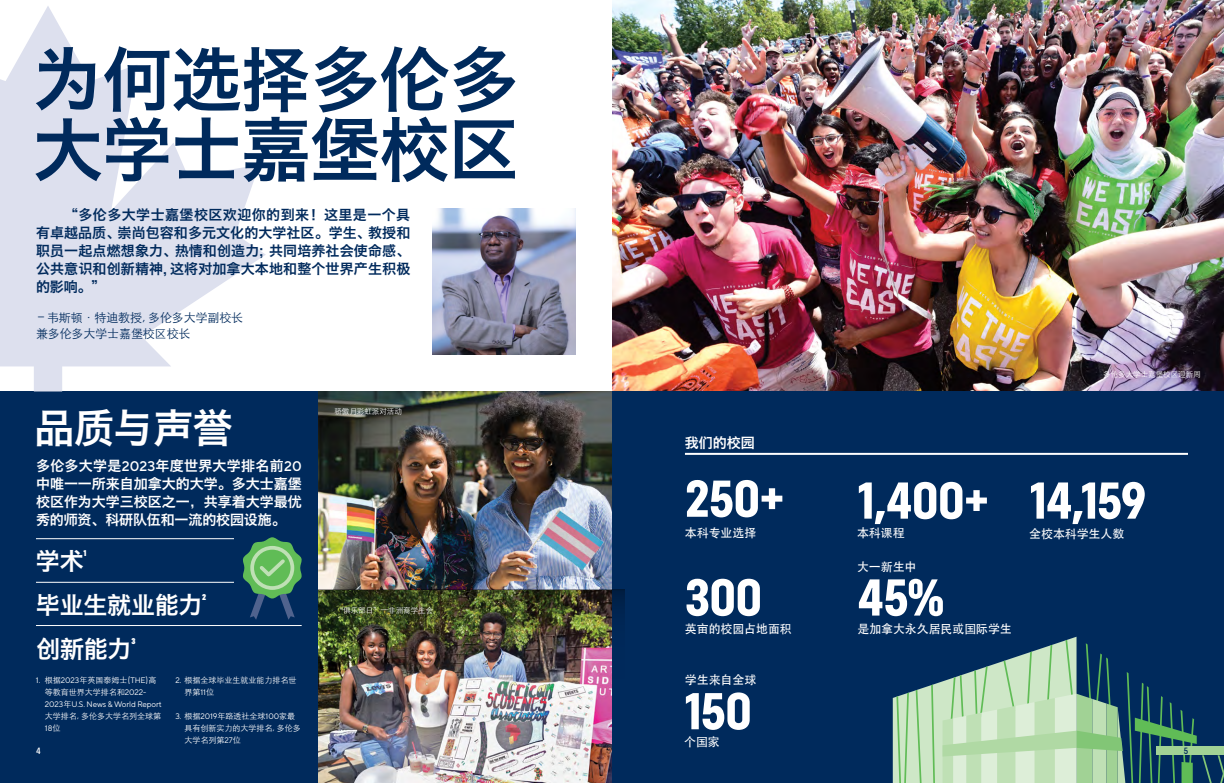
<style>
.page{position:relative;width:1224px;height:783px;background:#fff}
.page>*{position:absolute;margin:0;border:0;box-sizing:border-box;transform-origin:0 0}
.Hed_70pt_Ch{font:70px "Hiragino Sans GB W6";letter-spacing:-.01em;color:#002a5c}
.t1{font:700 54px "Config Condensed";letter-spacing:-.015em;color:#fff}
.t2{font:40px "Hiragino Sans GB W6";letter-spacing:-.01em;color:#fff}
.Hed_24pt_Ch{font:24px "Hiragino Sans GB W6";letter-spacing:-.01em;color:#fff}
.Dek_Ch{font:14px/18px "Hiragino Sans GB W6";letter-spacing:.01em;color:#002a5c;text-align:justify}
.Dek_Ch-2{font:14px/18px "Hiragino Sans GB W6";color:#fff;text-align:justify}
.Body_12pt_Ch{font:500 12px "ST Heiti SC";letter-spacing:-.01em;color:#fff}
.Dek_Ch-3{font:300 12px "ST Heiti SC";letter-spacing:-.01em;color:#002a5c}
.t3{font:500 9.5px "Config Condensed";color:#fff}
.t4{font:500 9.5px "Config Condensed";color:#002a5c}
.Hed_24pt_Ch-2{font:900 8.7px "Config Condensed";color:#fff}
.t5{font:8px/12px "TT Norms Pro";letter-spacing:-.01em;color:#fff}
.t6{font:300 8px/12px "ST Heiti SC";color:#fff}
.t7{font:300 7.5px "ST Heiti SC";color:#fff}
.s1{font-family:"TT Norms Pro";font-weight:500}
.s2{font-family:"ST Heiti SC";font-weight:300}
.s3{font-family:"TT Norms Pro";font-weight:400}
</style>
<div class="page">
<img style="left:612px;top:0;width:612px;height:392px">
<div style="left:0;top:392px;width:318px;height:391px;background:#002a5c"></div>
<svg style="left:0;top:6px;width:266px;height:385px;fill:#dde0ee"></svg>
<div style="left:612px;top:392px;width:612px;height:391px;background:#002a5c"></div>
<img style="left:318px;top:392px;width:294px;height:197px">
<img style="left:318px;top:589px;width:306px;height:194px">
<svg style="left:243px;top:537px;width:59px;height:83px"></svg>
<img style="left:432px;top:208px;width:144px;height:147px">
<hr style="left:685px;top:453px;width:503px;height:2px;background:#fff">
<hr style="left:36px;top:538px;width:198px;height:1px;background:#fff">
<hr style="left:36px;top:625px;width:266px;height:1px;background:#fff">
<hr style="left:36px;top:582px;width:198px;height:1px;background:#fff">
<div style="left:1157px;top:747px;width:67px;height:8px;background:#a1d295"></div>
<svg style="left:1218px;top:755px;width:6px;height:28px"></svg>
<svg style="left:893px;top:637px;width:319px;height:146px"></svg>
<p class="Hed_70pt_Ch" style="left:33px;top:34px;width:487px">为何选择多伦多</p>
<p class="Hed_70pt_Ch" style="left:33px;top:104px;width:487px">大学士嘉堡校区</p>
<p class="Dek_Ch" style="left:36px;top:206px;width:376px;text-indent:28px">“多伦多大学士嘉堡校区欢迎你的到来！这里是一个具有卓越品质、崇尚包容和多元文化的大学社区。学生、教授和职员一起点燃想象力、热情和创造力; 共同培养社会使命感、公共意识和创新精神, 这将对加拿大本地和整个世界产生积极的影响。”</p>
<p class="Dek_Ch-3" style="left:38px;top:308px;width:207px">– 韦斯顿·特迪教授, 多伦多大学副校长</p>
<p class="Dek_Ch-3" style="left:36px;top:324px;width:156px">兼多伦多大学士嘉堡校区校长</p>
<p class="t2" style="left:35px;top:402px;width:200px">品质与声誉</p>
<p class="Dek_Ch-2" style="left:36px;top:456px;width:267px">多伦多大学是<span class="s1">2023</span>年度世界大学排名前<span class="s1">20</span>中唯一一所来自加拿大的大学。多大士嘉堡校区作为大学三校区之一，共享着大学最优秀的师资、科研队伍和一流的校园设施。</p>
<p class="Hed_24pt_Ch" style="left:36px;top:546px;width:49px">学术</p>
<p class="Hed_24pt_Ch-2" style="left:84px;top:548px;width:5px">1</p>
<p class="Hed_24pt_Ch" style="left:36px;top:589px;width:168px">毕业生就业能力</p>
<p class="Hed_24pt_Ch-2" style="left:202px;top:592px;width:6px">2</p>
<p class="Hed_24pt_Ch" style="left:36px;top:633px;width:97px">创新能力</p>
<p class="Hed_24pt_Ch-2" style="left:131px;top:636px;width:6px">3</p>
<p class="t7" style="left:334px;top:405px;width:69px">骄傲月彩虹派对活动</p>
<p class="t7" style="left:336px;top:604px;width:99px">“俱乐部日”—非洲裔学生会</p>
<p class="Dek_Ch-2" style="left:685px;top:434px;width:71px">我们的校园</p>
<p class="t7" style="left:1103px;top:368px;width:99px">多伦多大学士嘉堡校区迎新周</p>
<p class="t1" style="left:685px;top:467px;width:101px">250+</p>
<p class="t1" style="left:857px;top:469px;width:134px">1,400+</p>
<p class="t1" style="left:1029px;top:469px;width:119px">14,159</p>
<p class="Body_12pt_Ch" style="left:685px;top:527px;width:73px">本科专业选择</p>
<p class="Body_12pt_Ch" style="left:857px;top:527px;width:49px">本科课程</p>
<p class="Body_12pt_Ch" style="left:1029px;top:527px;width:97px">全校本科学生人数</p>
<p class="t1" style="left:685px;top:566px;width:79px">300</p>
<p class="Body_12pt_Ch" style="left:685px;top:622px;width:109px">英亩的校园占地面积</p>
<p class="Body_12pt_Ch" style="left:857px;top:560px;width:61px">大一新生中</p>
<p class="t1" style="left:857px;top:566px;width:89px">45%</p>
<p class="Body_12pt_Ch" style="left:857px;top:622px;width:156px">是加拿大永久居民或国际学生</p>
<p class="Body_12pt_Ch" style="left:685px;top:673px;width:73px">学生来自全球</p>
<p class="t5" style="left:45px;top:674px;width:118px;text-indent:-9px">1. <span class="s2">根据</span>2023<span class="s2">年英国泰姆士(</span>THE<span class="s2">)高等教育世界大学排名和</span>2022-<br>2023<span class="s2">年</span>U.S. News &amp; World Report<span class="s2">大学排名, 多伦多大学名列全球第<br></span>18<span class="s2">位</span></p>
<p class="t6" style="left:185px;top:673px;width:113px;text-indent:-9px"><span class="s3">2.</span> 根据全球毕业生就业能力排名世界第<span class="s3">11</span>位</p>
<p class="t1" style="left:684px;top:680px;width:70px">150</p>
<p class="t6" style="left:185px;top:709px;width:118px;text-indent:-9px"><span class="s3">3.</span> 根据<span class="s3">2019</span>年路透社全球<span class="s3">100</span>家最具有创新实力的大学排名, 多伦多大学名列第<span class="s3">27</span>位</p>
<p class="Body_12pt_Ch" style="left:684px;top:735px;width:37px">个国家</p>
<p class="t3" style="left:36px;top:746px;width:6px">4</p>
<p class="t4" style="left:1184px;top:746px;width:6px">5</p>
</div>
